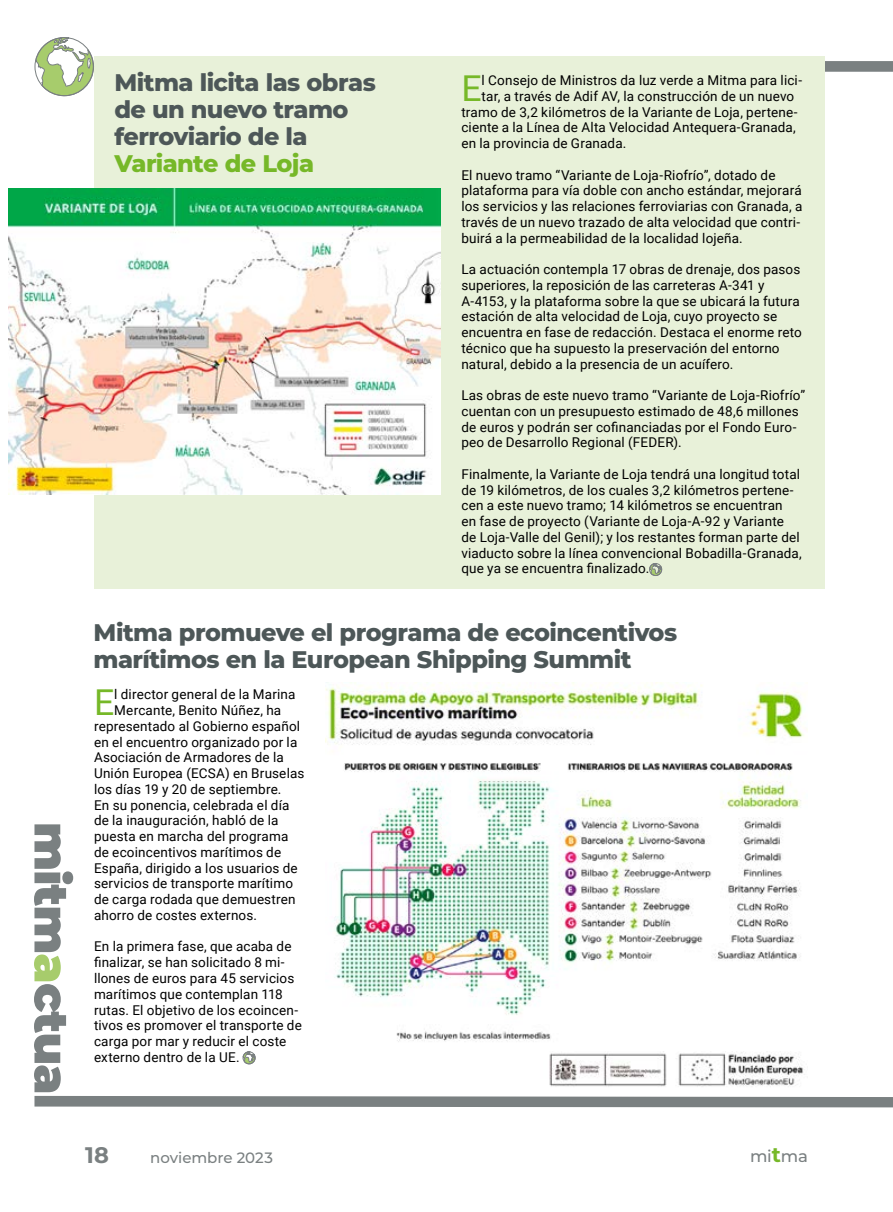
<style>
.page{position:relative;width:893px;height:1212px;background:#fff}
.page>*{position:absolute;margin:0;border:0;box-sizing:border-box;transform-origin:0 0}
.t1{font:35.7px "Roboto";color:#76b828}
.t2{font:800 24px/27px "Montserrat";letter-spacing:-.025em;color:#4d5758}
.t3{font:800 24px "Montserrat";letter-spacing:-.025em;color:#76b828}
.t4{font:700 22.5px "Montserrat";color:#7a8081}
.t5{font:500 16.5px "Montserrat";color:#7a8081}
.t6{font:500 15px "Montserrat";letter-spacing:-.005em;color:#7a8081}
.t7{font:13.5px/15.8px "Roboto";letter-spacing:.01em;color:#000}
.s1{font-weight:700;font-size:21px;color:#76b828}
</style>
<div class="page">
<svg style="left:34px;top:984px;width:859px;height:124px"></svg>
<svg style="left:34px;top:824px;width:39px;height:157px"></svg>
<svg style="left:825px;top:61px;width:68px;height:11px"></svg>
<div style="left:94px;top:56px;width:731px;height:533px;background:#e8f1d9"></div>
<svg style="left:649px;top:563px;width:13px;height:13px"></svg>
<div style="left:649px;top:563px;width:13px;height:13px;border:1px solid #7a8081;border-radius:50%"></div>
<img style="left:8px;top:189px;width:432px;height:306px">
<img style="left:325px;top:682px;width:483px;height:411px">
<svg style="left:243px;top:1051px;width:12px;height:13px"></svg>
<div style="left:243px;top:1052px;width:12px;height:12px;border:1px solid #7a8081;border-radius:50%"></div>
<svg style="left:35px;top:37px;width:59px;height:59px"></svg>
<div style="left:35px;top:37px;width:59px;height:59px;border:1px solid #7a8081;border-radius:50%"></div>
<h2 class="t2" style="left:114px;top:67px;width:263px">Mitma licita las obras de un nuevo tramo ferroviario de la</h2>
<h2 class="t3" style="left:114px;top:145px;width:201px">Variante de Loja</h2>
<h1 class="t1" style="left:461px;top:63px;width:22px">E</h1>
<p class="t7" style="left:482px;top:72px;width:322px">l Consejo de Ministros da luz verde a Mitma para lici-</p>
<p class="t7" style="left:482px;top:88px;width:314px">tar, a través de Adif AV, la construcción de un nuevo</p>
<p class="t7" style="left:461px;top:103px;width:338px">tramo de 3,2 kilómetros de la Variante de Loja, pertene-</p>
<p class="t7" style="left:461px;top:119px;width:336px">ciente a la Línea de Alta Velocidad Antequera-Granada,</p>
<p class="t7" style="left:461px;top:135px;width:167px">en la provincia de Granada.</p>
<p class="t7" style="left:461px;top:166px;width:343px">El nuevo tramo “Variante de Loja-Riofrío”, dotado de plataforma para vía doble con ancho estándar, mejorará los servicios y las relaciones ferroviarias con Granada, a través de un nuevo trazado de alta velocidad que contri&shy;buirá a la permeabilidad de la localidad lojeña.</p>
<p class="t7" style="left:461px;top:261px;width:342px">La actuación contempla 17 obras de drenaje, dos pasos superiores, la reposición de las carreteras A-341 y A-4153, y la plataforma sobre la que se ubicará la futura estación de alta velocidad de Loja, cuyo proyecto se encuentra en fase de redacción. Destaca el enorme reto técnico que ha supuesto la preservación del entorno natural, debido a la presencia de un acuífero.</p>
<p class="t7" style="left:461px;top:387px;width:345px">Las obras de este nuevo tramo “Variante de Loja-Riofrío” cuentan con un presupuesto estimado de 48,6 millones de euros y podrán ser cofinanciadas por el Fondo Euro&shy;peo de Desarrollo Regional (FEDER).</p>
<p class="t7" style="left:461px;top:466px;width:342px">Finalmente, la Variante de Loja tendrá una longitud total de 19 kilómetros, de los cuales 3,2 kilómetros pertene&shy;cen a este nuevo tramo; 14 kilómetros se encuentran<br>en fase de proyecto (Variante de Loja-A-92 y Variante de Loja-Valle del Genil); y los restantes forman parte del viaducto sobre la línea convencional Bobadilla-Granada, que ya se encuentra finalizado.</p>
<h2 class="t2" style="left:94px;top:617px;width:585px">Mitma promueve el programa de ecoincentivos marítimos en la European Shipping Summit</h2>
<h1 class="t1" style="left:94px;top:677px;width:22px">E</h1>
<p class="t7" style="left:114px;top:686px;width:183px">l director general de la Marina</p>
<p class="t7" style="left:114px;top:702px;width:168px">Mercante, Benito Núñez, ha</p>
<p class="t7" style="left:94px;top:718px;width:208px">representado al Gobierno español</p>
<p class="t7" style="left:94px;top:733px;width:205px">en el encuentro organizado por la</p>
<p class="t7" style="left:94px;top:749px;width:191px">Asociación de Armadores de la</p>
<p class="t7" style="left:94px;top:765px;width:212px">Unión Europea (ECSA) en Bruselas</p>
<p class="t7" style="left:94px;top:781px;width:189px">los días 19 y 20 de septiembre.</p>
<p class="t7" style="left:94px;top:796px;width:197px">En su ponencia, celebrada el día</p>
<p class="t7" style="left:94px;top:812px;width:186px">de la inauguración, habló de la</p>
<p class="t7" style="left:94px;top:828px;width:196px">puesta en marcha del programa</p>
<p class="t7" style="left:94px;top:844px;width:189px">de ecoincentivos marítimos de</p>
<p class="t7" style="left:94px;top:859px;width:205px">España, dirigido a los usuarios de</p>
<p class="t7" style="left:94px;top:875px;width:201px">servicios de transporte marítimo</p>
<p class="t7" style="left:94px;top:891px;width:203px">de carga rodada que demuestren</p>
<p class="t7" style="left:94px;top:907px;width:165px">ahorro de costes externos.</p>
<p class="t7" style="left:94px;top:938px;width:209px">En la primera fase, que acaba de finalizar, se han solicitado 8 mi&shy;llones de euros para 45 servicios marítimos que contemplan 118 rutas. El objetivo de los ecoincen&shy;tivos es promover el transporte de carga por mar y reducir el coste externo dentro de la UE.</p>
<h3 class="t4" style="left:85px;top:1139px;width:25px">18</h3>
<p class="t6" style="left:150px;top:1147px;width:124px">noviembre 2023</p>
<p class="t5" style="left:750px;top:1144px;width:59px">mi<span class="s1">t</span>ma</p>
</div>
